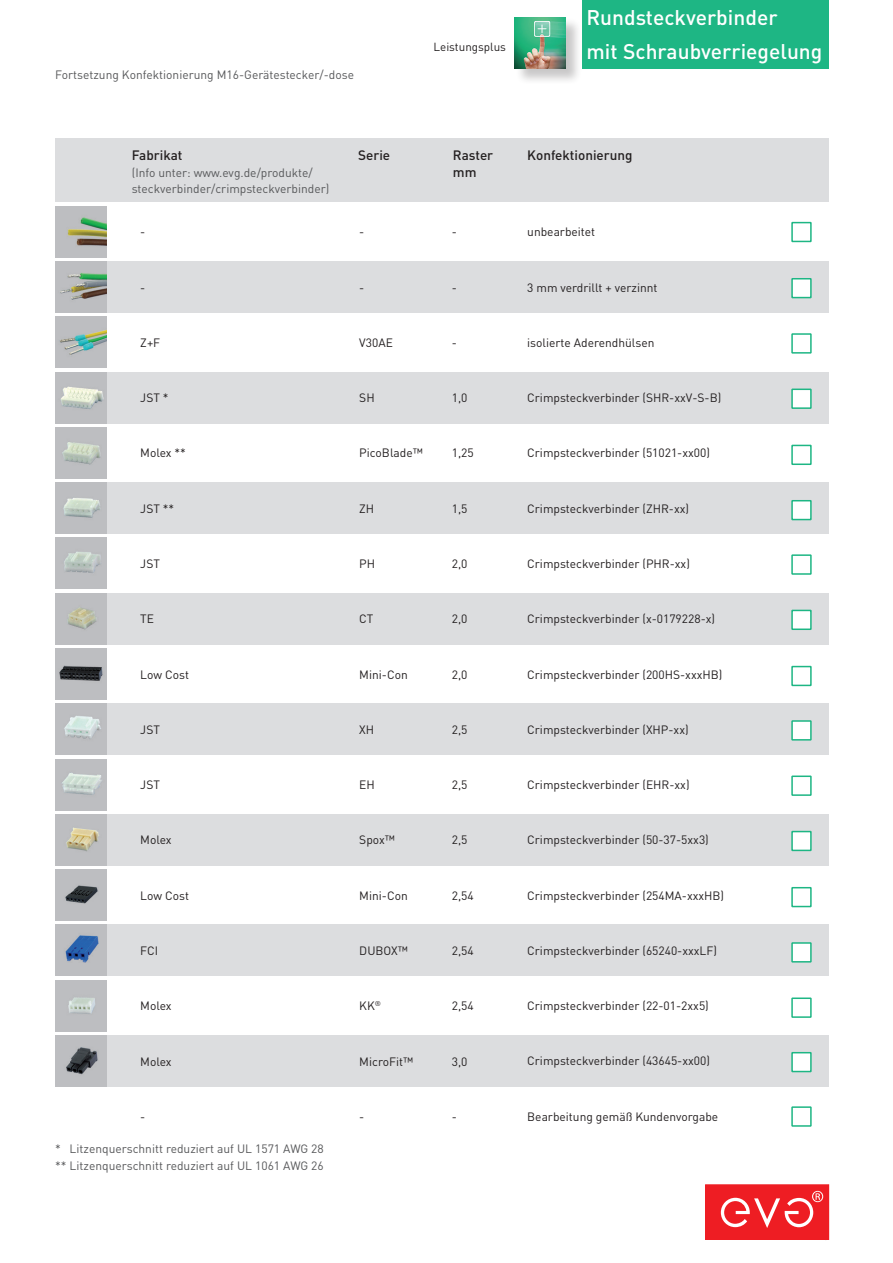
<style>
.page{position:relative;width:893px;height:1263px;background:#fff}
.page>*{position:absolute;margin:0;border:0;box-sizing:border-box;transform-origin:0 0}
.Normaal{font:500 21px/34px "DINOT";color:#fff}
.t1{font:500 13.5px/16.5px "DINOT";color:#231f20}
.t2{font:12px "DINOT";color:#231f20}
.t3{font:12px/16.5px "DINOT";color:#57585a}
.Normaal-2{font:11.7px "DINOT";color:#231f20}
</style>
<div class="page">
<div style="left:515px;top:17px;width:67px;height:68px;background:#231f20;opacity:.25"></div>
<img style="left:514px;top:17px;width:52px;height:51px">
<div style="left:705px;top:1185px;width:124px;height:54px;background:#ee1d23"></div>
<svg style="left:721px;top:1191px;width:102px;height:37px"></svg>
<div style="left:583px;top:0;width:246px;height:68px;background:#1eb684"></div>
<div style="left:55px;top:138px;width:774px;height:64px;background:#dcdddf"></div>
<div style="left:55px;top:261px;width:774px;height:52px;background:#dcdddf"></div>
<div style="left:55px;top:372px;width:774px;height:51px;background:#dcdddf"></div>
<div style="left:55px;top:483px;width:774px;height:51px;background:#dcdddf"></div>
<div style="left:55px;top:593px;width:774px;height:51px;background:#dcdddf"></div>
<div style="left:55px;top:704px;width:774px;height:51px;background:#dcdddf"></div>
<div style="left:55px;top:814px;width:774px;height:51px;background:#dcdddf"></div>
<div style="left:55px;top:925px;width:774px;height:51px;background:#dcdddf"></div>
<div style="left:55px;top:1035px;width:774px;height:51px;background:#dcdddf"></div>
<img style="left:55px;top:206px;width:51px;height:51px">
<img style="left:55px;top:261px;width:51px;height:52px">
<img style="left:55px;top:317px;width:51px;height:51px">
<img style="left:55px;top:372px;width:51px;height:51px">
<img style="left:55px;top:427px;width:51px;height:51px">
<img style="left:55px;top:483px;width:51px;height:51px">
<img style="left:55px;top:538px;width:51px;height:51px">
<img style="left:55px;top:593px;width:51px;height:51px">
<img style="left:55px;top:648px;width:51px;height:51px">
<img style="left:55px;top:704px;width:51px;height:51px">
<img style="left:55px;top:759px;width:51px;height:51px">
<img style="left:55px;top:814px;width:51px;height:51px">
<img style="left:55px;top:870px;width:51px;height:51px">
<img style="left:55px;top:925px;width:51px;height:51px">
<img style="left:55px;top:980px;width:51px;height:51px">
<img style="left:55px;top:1035px;width:51px;height:51px">
<div style="left:791px;top:222px;width:21px;height:20px;border:2px solid #1eb684"></div>
<div style="left:792px;top:279px;width:19px;height:19px;background:#fff"></div>
<div style="left:791px;top:278px;width:21px;height:20px;border:2px solid #1eb684"></div>
<div style="left:791px;top:333px;width:21px;height:21px;border:2px solid #1eb684"></div>
<div style="left:792px;top:389px;width:19px;height:19px;background:#fff"></div>
<div style="left:791px;top:389px;width:21px;height:20px;border:2px solid #1eb684"></div>
<div style="left:791px;top:445px;width:21px;height:20px;border:2px solid #1eb684"></div>
<div style="left:792px;top:501px;width:19px;height:18px;background:#fff"></div>
<div style="left:791px;top:500px;width:21px;height:20px;border:2px solid #1eb684"></div>
<div style="left:791px;top:554px;width:21px;height:21px;border:2px solid #1eb684"></div>
<div style="left:792px;top:610px;width:19px;height:19px;background:#fff"></div>
<div style="left:791px;top:610px;width:21px;height:20px;border:2px solid #1eb684"></div>
<div style="left:791px;top:666px;width:21px;height:20px;border:2px solid #1eb684"></div>
<div style="left:792px;top:721px;width:19px;height:19px;background:#fff"></div>
<div style="left:791px;top:720px;width:21px;height:20px;border:2px solid #1eb684"></div>
<div style="left:791px;top:775px;width:21px;height:21px;border:2px solid #1eb684"></div>
<div style="left:792px;top:831px;width:19px;height:19px;background:#fff"></div>
<div style="left:791px;top:831px;width:21px;height:20px;border:2px solid #1eb684"></div>
<div style="left:791px;top:887px;width:21px;height:20px;border:2px solid #1eb684"></div>
<div style="left:792px;top:943px;width:19px;height:19px;background:#fff"></div>
<div style="left:791px;top:942px;width:21px;height:20px;border:2px solid #1eb684"></div>
<div style="left:791px;top:997px;width:21px;height:21px;border:2px solid #1eb684"></div>
<div style="left:792px;top:1053px;width:19px;height:18px;background:#fff"></div>
<div style="left:791px;top:1052px;width:21px;height:20px;border:2px solid #1eb684"></div>
<div style="left:791px;top:1106px;width:21px;height:21px;border:2px solid #1eb684"></div>
<p class="t3" style="left:55px;top:66px;width:300px">Fortsetzung Konfektionierung M16-Gerätestecker/-dose</p>
<p class="Normaal-2" style="left:434px;top:39px;width:74px">Leistungsplus</p>
<p class="Normaal" style="left:586px;top:0;width:237px">Rundsteckverbinder<br>mit Schraubverriegelung</p>
<p class="t1" style="left:132px;top:147px;width:52px">Fabrikat</p>
<p class="t3" style="left:132px;top:164px;width:199px">(Info unter: www.evg.de/produkte/ steckverbinder/crimpsteckverbinder)</p>
<p class="t1" style="left:358px;top:147px;width:34px">Serie</p>
<p class="t1" style="left:453px;top:147px;width:42px">Raster mm</p>
<p class="t1" style="left:527px;top:147px;width:107px">Konfektionierung</p>
<p class="t2" style="left:140px;top:224px;width:7px">-</p>
<p class="t2" style="left:359px;top:224px;width:7px">-</p>
<p class="t2" style="left:452px;top:224px;width:7px">-</p>
<p class="t2" style="left:527px;top:224px;width:69px">unbearbeitet</p>
<p class="t2" style="left:140px;top:279px;width:7px">-</p>
<p class="t2" style="left:359px;top:279px;width:7px">-</p>
<p class="t2" style="left:452px;top:279px;width:7px">-</p>
<p class="t2" style="left:527px;top:279px;width:132px">3 mm verdrillt + verzinnt</p>
<p class="t2" style="left:140px;top:334px;width:21px">Z+F</p>
<p class="t2" style="left:359px;top:334px;width:35px">V30AE</p>
<p class="t2" style="left:452px;top:334px;width:7px">-</p>
<p class="t2" style="left:527px;top:334px;width:129px">isolierte Aderendhülsen</p>
<p class="t2" style="left:140px;top:390px;width:30px">JST *</p>
<p class="t2" style="left:359px;top:390px;width:17px">SH</p>
<p class="t2" style="left:452px;top:390px;width:17px">1,0</p>
<p class="t2" style="left:527px;top:390px;width:195px">Crimpsteckverbinder (SHR-xxV-S-B)</p>
<p class="t2" style="left:140px;top:445px;width:47px">Molex **</p>
<p class="t2" style="left:359px;top:445px;width:65px">PicoBlade™</p>
<p class="t2" style="left:452px;top:445px;width:23px">1,25</p>
<p class="t2" style="left:527px;top:445px;width:184px">Crimpsteckverbinder (51021-xx00)</p>
<p class="t2" style="left:140px;top:500px;width:36px">JST **</p>
<p class="t2" style="left:359px;top:500px;width:17px">ZH</p>
<p class="t2" style="left:452px;top:500px;width:17px">1,5</p>
<p class="t2" style="left:527px;top:500px;width:163px">Crimpsteckverbinder (ZHR-xx)</p>
<p class="t2" style="left:140px;top:555px;width:21px">JST</p>
<p class="t2" style="left:359px;top:555px;width:17px">PH</p>
<p class="t2" style="left:452px;top:555px;width:17px">2,0</p>
<p class="t2" style="left:527px;top:555px;width:164px">Crimpsteckverbinder (PHR-xx)</p>
<p class="t2" style="left:140px;top:611px;width:15px">TE</p>
<p class="t2" style="left:359px;top:611px;width:15px">CT</p>
<p class="t2" style="left:452px;top:611px;width:17px">2,0</p>
<p class="t2" style="left:527px;top:611px;width:189px">Crimpsteckverbinder (x-0179228-x)</p>
<p class="t2" style="left:140px;top:666px;width:50px">Low Cost</p>
<p class="t2" style="left:359px;top:666px;width:50px">Mini-Con</p>
<p class="t2" style="left:452px;top:666px;width:17px">2,0</p>
<p class="t2" style="left:527px;top:666px;width:197px">Crimpsteckverbinder (200HS-xxxHB)</p>
<p class="t2" style="left:140px;top:721px;width:21px">JST</p>
<p class="t2" style="left:359px;top:721px;width:16px">XH</p>
<p class="t2" style="left:452px;top:721px;width:17px">2,5</p>
<p class="t2" style="left:527px;top:721px;width:163px">Crimpsteckverbinder (XHP-xx)</p>
<p class="t2" style="left:140px;top:777px;width:21px">JST</p>
<p class="t2" style="left:359px;top:776px;width:17px">EH</p>
<p class="t2" style="left:452px;top:777px;width:17px">2,5</p>
<p class="t2" style="left:527px;top:776px;width:164px">Crimpsteckverbinder (EHR-xx)</p>
<p class="t2" style="left:140px;top:832px;width:33px">Molex</p>
<p class="t2" style="left:359px;top:832px;width:37px">Spox™</p>
<p class="t2" style="left:452px;top:832px;width:17px">2,5</p>
<p class="t2" style="left:527px;top:832px;width:183px">Crimpsteckverbinder (50-37-5xx3)</p>
<p class="t2" style="left:140px;top:887px;width:50px">Low Cost</p>
<p class="t2" style="left:359px;top:887px;width:50px">Mini-Con</p>
<p class="t2" style="left:452px;top:887px;width:23px">2,54</p>
<p class="t2" style="left:527px;top:887px;width:198px">Crimpsteckverbinder (254MA-xxxHB)</p>
<p class="t2" style="left:140px;top:942px;width:19px">FCI</p>
<p class="t2" style="left:359px;top:942px;width:50px">DUBOX™</p>
<p class="t2" style="left:452px;top:942px;width:23px">2,54</p>
<p class="t2" style="left:527px;top:942px;width:191px">Crimpsteckverbinder (65240-xxxLF)</p>
<p class="t2" style="left:140px;top:998px;width:33px">Molex</p>
<p class="t2" style="left:359px;top:998px;width:23px">KK<sup>®</sup></p>
<p class="t2" style="left:452px;top:998px;width:23px">2,54</p>
<p class="t2" style="left:527px;top:998px;width:183px">Crimpsteckverbinder (22-01-2xx5)</p>
<p class="t2" style="left:140px;top:1053px;width:33px">Molex</p>
<p class="t2" style="left:359px;top:1053px;width:55px">MicroFit™</p>
<p class="t2" style="left:452px;top:1053px;width:17px">3,0</p>
<p class="t2" style="left:527px;top:1053px;width:184px">Crimpsteckverbinder (43645-xx00)</p>
<p class="t2" style="left:140px;top:1108px;width:7px">-</p>
<p class="t2" style="left:359px;top:1108px;width:7px">-</p>
<p class="t2" style="left:452px;top:1108px;width:7px">-</p>
<p class="t2" style="left:527px;top:1108px;width:192px">Bearbeitung gemäß Kundenvorgabe</p>
<p class="t3" style="left:55px;top:1140px;width:270px">* Litzenquerschnitt reduziert auf UL 1571 AWG 28</p>
<p class="t3" style="left:55px;top:1157px;width:270px">** Litzenquerschnitt reduziert auf UL 1061 AWG 26</p>
</div>
